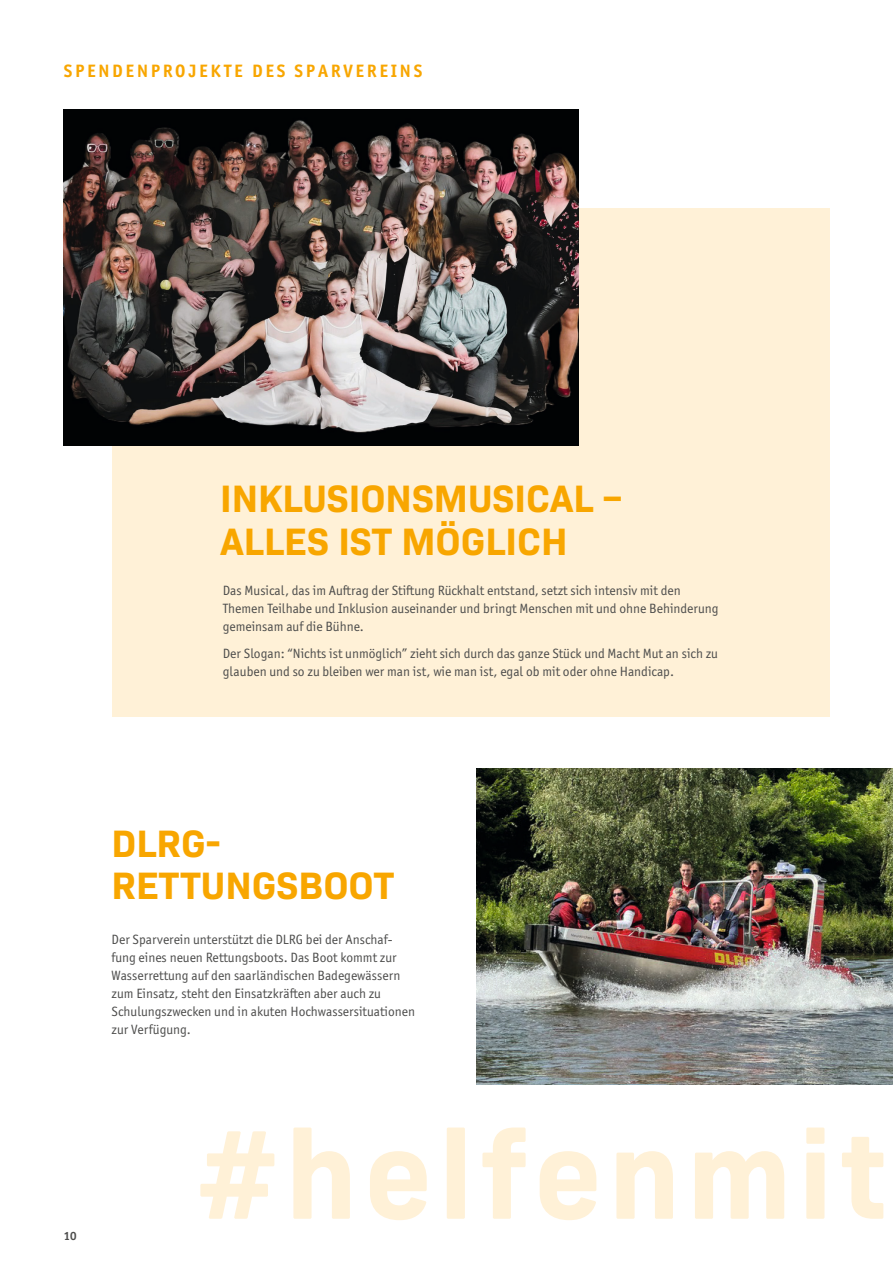
<style>
.page{position:relative;width:893px;height:1263px;background:#fff}
.page>*{position:absolute;margin:0;border:0;box-sizing:border-box;transform-origin:0 0}
.t1{font:700 119.4px "New Frank";letter-spacing:.05em;color:#fff1d7}
.t2{font:700 38.7px/42px "Bio Sans";color:#f8a600}
.t3{font:700 18px "Officina Sans ITC Pro";letter-spacing:.15em;color:#f8a600}
.t4{font:13.5px/18px "Officina Sans ITC Pro";color:#4d4d4c}
.t5{font:700 12px "Officina Sans ITC Pro";color:#4d4d4c}
</style>
<div class="page">
<div style="left:112px;top:208px;width:717px;height:509px;background:#fff1d7"></div>
<img style="left:64px;top:110px;width:514px;height:335px">
<img style="left:476px;top:769px;width:417px;height:315px">
<h3 class="t3" style="left:64px;top:60px;width:360px">SPENDENPROJEKTE DES SPARVEREINS</h3>
<h2 class="t2" style="left:220px;top:475px;width:404px">INKLUSIONSMUSICAL –<br>ALLES IST MÖGLICH</h2>
<p class="t4" style="left:223px;top:581px;width:497px">Das Musical, das im Auftrag der Stiftung Rückhalt entstand, setzt sich intensiv mit den<br>Themen Teilhabe und Inklusion auseinander und bringt Menschen mit und ohne Behinderung gemeinsam auf die Bühne.</p>
<p class="t4" style="left:223px;top:644px;width:497px">Der Slogan: “Nichts ist unmöglich” zieht sich durch das ganze Stück und Macht Mut an sich zu glauben und so zu bleiben wer man ist, wie man ist, egal ob mit oder ohne Handicap.</p>
<h2 class="t2" style="left:112px;top:820px;width:284px">DLRG-<br>RETTUNGSBOOT</h2>
<p class="t4" style="left:112px;top:930px;width:305px">Der Sparverein unterstützt die DLRG bei der Anschaf&shy;fung eines neuen Rettungsboots. Das Boot kommt zur Wasserrettung auf den saarländischen Badegewässern zum Einsatz, steht den Einsatzkräften aber auch zu Schulungszwecken und in akuten Hochwassersituationen zur Verfügung.</p>
<p class="t5" style="left:64px;top:1228px;width:14px">10</p>
<h1 class="t1" style="left:196px;top:1098px;width:694px">#helfenmit</h1>
</div>
